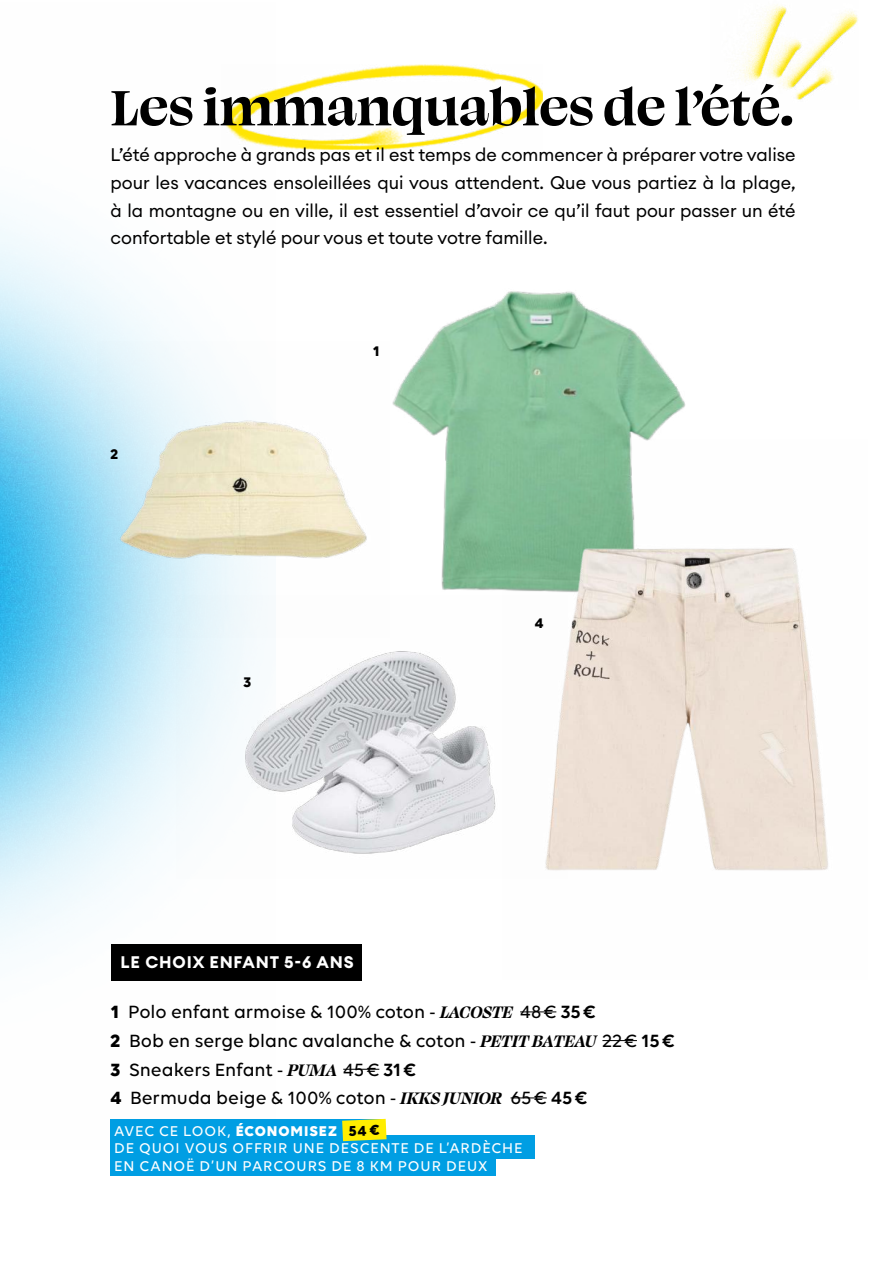
<style>
.page{position:relative;width:893px;height:1263px;background:#fff}
.page>*{position:absolute;margin:0;border:0;box-sizing:border-box;transform-origin:0 0}
.t1{font:700 57px "Swear Display";color:#000}
.t2{font:500 19.05px/28.7px "Volte";letter-spacing:-.005em;color:#000}
.t3{font:18px/27.8px "Euclid Circular A";color:#000;text-align:justify}
.t4{font:700 16.65px "Euclid Circular A";letter-spacing:.05em;color:#fff}
.t5{font:500 15.3px/17.2px "Volte";letter-spacing:.06em;color:#fff}
.t6{font:700 15px "Volte";color:#000}
.s1{font-weight:700}
.s2{font-family:"Swear Display";font-weight:700;font-style:italic}
.s3{font-weight:600}
</style>
<div class="page">
<img style="left:0;top:223px;width:276px;height:927px">
<img style="left:222px;top:65px;width:321px;height:85px">
<hr style="left:520px;top:1011px;width:36px;height:1px;background:#000">
<hr style="left:602px;top:1040px;width:35px;height:1px;background:#000">
<hr style="left:343px;top:1069px;width:36px;height:1px;background:#000">
<hr style="left:511px;top:1097px;width:36px;height:1px;background:#000">
<img style="left:253px;top:223px;width:432px;height:367px">
<img style="left:502px;top:439px;width:326px;height:432px">
<img style="left:97px;top:341px;width:293px;height:296px">
<img style="left:176px;top:595px;width:392px;height:284px">
<div style="left:111px;top:1120px;width:272px;height:23px;background:#009ee3"></div>
<div style="left:111px;top:1135px;width:424px;height:23px;background:#009ee3"></div>
<div style="left:111px;top:1153px;width:385px;height:23px;background:#009ee3"></div>
<img style="left:738px;top:4px;width:120px;height:96px">
<div style="left:111px;top:945px;width:250px;height:36px;background:#000"></div>
<svg style="left:342px;top:1119px;width:45px;height:22px"></svg>
<h1 class="t1" style="left:111px;top:70px;width:684px">Les immanquables de l’été.</h1>
<p class="t3" style="left:111px;top:140px;width:687px">L’été approche à grands pas et il est temps de commencer à préparer votre valise pour les vacances ensoleillées qui vous attendent. Que vous partiez à la plage, à la montagne ou en ville, il est essentiel d’avoir ce qu’il faut pour passer un été confortable et stylé pour vous et toute votre famille.</p>
<p class="t6" style="left:111px;top:445px;width:9px">2</p>
<p class="t6" style="left:373px;top:342px;width:8px">1</p>
<p class="t6" style="left:243px;top:673px;width:9px">3</p>
<p class="t4" style="left:121px;top:952px;width:234px">LE CHOIX ENFANT 5-6 ANS</p>
<p class="t6" style="left:535px;top:614px;width:10px">4</p>
<p class="t2" style="left:111px;top:997px;width:566px"><span class="s1">1</span> Polo enfant armoise &amp; 100% coton - <span class="s2">LACOSTE</span> 48€ <span class="s3">35€<br></span><span class="s1">2</span> Bob en serge blanc avalanche &amp; coton - <span class="s2">PETIT BATEAU</span> 22€ <span class="s3">15€ </span><span class="s1">3</span> Sneakers Enfant - <span class="s2">PUMA</span> 45€ <span class="s3">31€<br></span><span class="s1">4</span> Bermuda beige &amp; 100% coton - <span class="s2">IKKS JUNIOR</span> 65€ <span class="s3">45€</span></p>
<p class="t5" style="left:114px;top:1122px;width:410px">AVEC CE LOOK, <span class="s1">ÉCONOMISEZ<br></span>DE QUOI VOUS OFFRIR UNE DESCENTE DE L’ARDÈCHE<br>EN CANOË D’UN PARCOURS DE 8 KM POUR DEUX</p>
</div>
